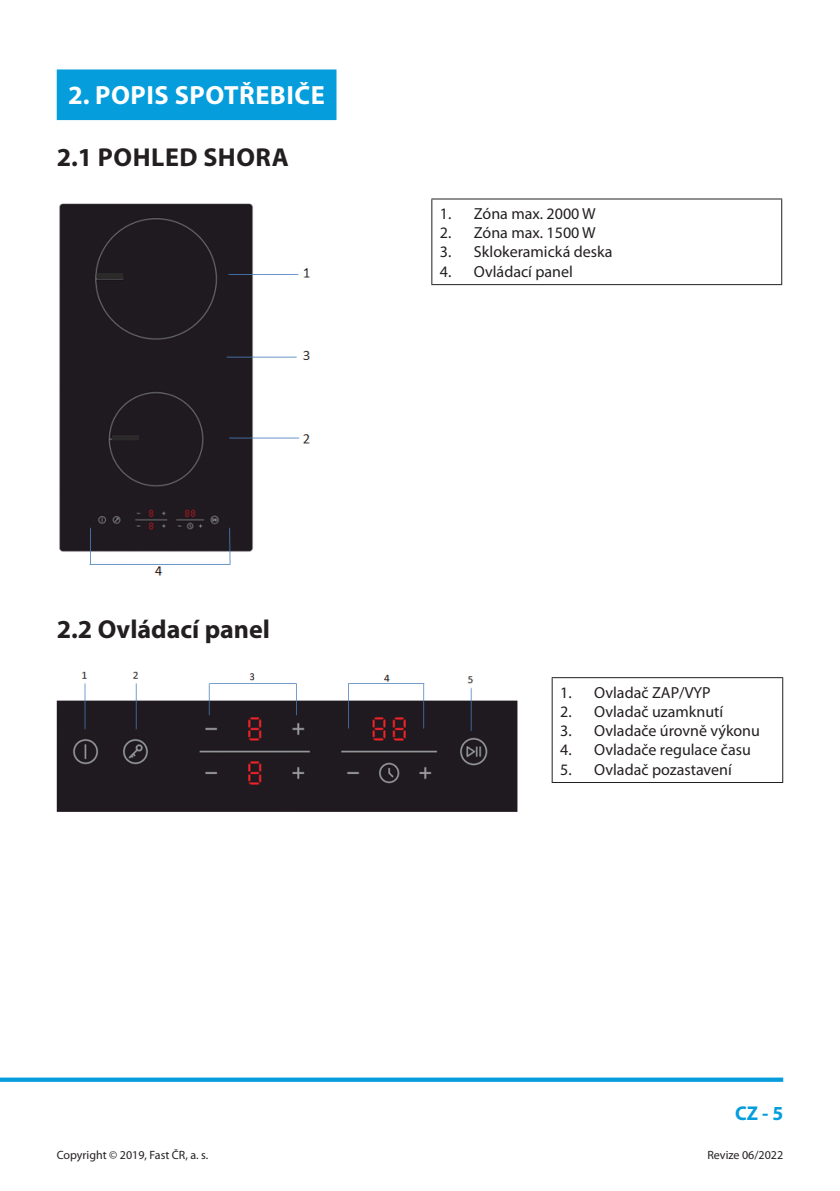
<style>
.page{position:relative;width:840px;height:1191px;background:#fff}
.page>*{position:absolute;margin:0;border:0;box-sizing:border-box;transform-origin:0 0}
.Nadpis_13_2{font:700 26.4px "Myriad Pro";letter-spacing:.02em;color:#fff}
.Podnadpis_13{font:700 26px "Myriad Pro";color:#231f20}
.Podnadpis_11{font:700 26px "Myriad Pro";letter-spacing:.02em;color:#231f20}
.t1{font:700 20px "Myriad Pro";color:#069ddc}
.Odsadené_6_-_8{font:16px "Myriad Pro";color:#231f20}
.t2{font:12px "Myriad Pro";color:#231f20}
</style>
<div class="page">
<svg style="left:1px;top:1077px;width:781px;height:4px;background:#29aae0"></svg>
<hr style="left:431px;top:198px;width:350px;height:1px;background:#231f20">
<hr style="left:431px;top:199px;width:1px;height:85px;background:#231f20">
<hr style="left:780px;top:199px;width:1px;height:85px;background:#231f20">
<hr style="left:431px;top:284px;width:350px;height:1px;background:#231f20">
<hr style="left:551px;top:677px;width:231px;height:1px;background:#231f20">
<hr style="left:551px;top:678px;width:1px;height:104px;background:#231f20">
<hr style="left:781px;top:678px;width:1px;height:104px;background:#231f20">
<hr style="left:551px;top:782px;width:231px;height:1px;background:#231f20">
<div style="left:57px;top:69px;width:279px;height:51px;background:#069ddc"></div>
<img style="left:59px;top:203px;width:251px;height:373px">
<hr style="left:112px;top:435px;width:26px;height:4px;background:#2b292a">
<div style="left:97px;top:274px;width:26px;height:5px;background:#2b292a"></div>
<img style="left:57px;top:671px;width:461px;height:141px">
<p class="Nadpis_13_2" style="left:68px;top:77px;width:258px">2. POPIS SPOTŘEBIČE</p>
<p class="Podnadpis_11" style="left:57px;top:140px;width:233px">2.1 POHLED SHORA</p>
<p class="Podnadpis_13" style="left:57px;top:612px;width:215px">2.2 Ovládací panel</p>
<p class="Odsadené_6_-_8" style="left:439px;top:204px;width:157px">1. Zóna max. 2000 W</p>
<p class="Odsadené_6_-_8" style="left:439px;top:223px;width:157px">2. Zóna max. 1500 W</p>
<p class="Odsadené_6_-_8" style="left:439px;top:242px;width:174px">3. Sklokeramická deska</p>
<p class="Odsadené_6_-_8" style="left:439px;top:261px;width:134px">4. Ovládací panel</p>
<p class="Odsadené_6_-_8" style="left:560px;top:682px;width:152px">1. Ovladač ZAP/VYP</p>
<p class="Odsadené_6_-_8" style="left:560px;top:701px;width:164px">2. Ovladač uzamknutí</p>
<p class="Odsadené_6_-_8" style="left:560px;top:721px;width:201px">3. Ovladače úrovně výkonu</p>
<p class="Odsadené_6_-_8" style="left:560px;top:740px;width:192px">4. Ovladače regulace času</p>
<p class="Odsadené_6_-_8" style="left:560px;top:759px;width:173px">5. Ovladač pozastavení</p>
<p class="t1" style="left:734px;top:1099px;width:50px">CZ - 5</p>
<p class="t2" style="left:57px;top:1147px;width:153px">Copyright © 2019, Fast ČR, a. s.</p>
<p class="t2" style="left:707px;top:1147px;width:77px">Revize 06/2022</p>
</div>
